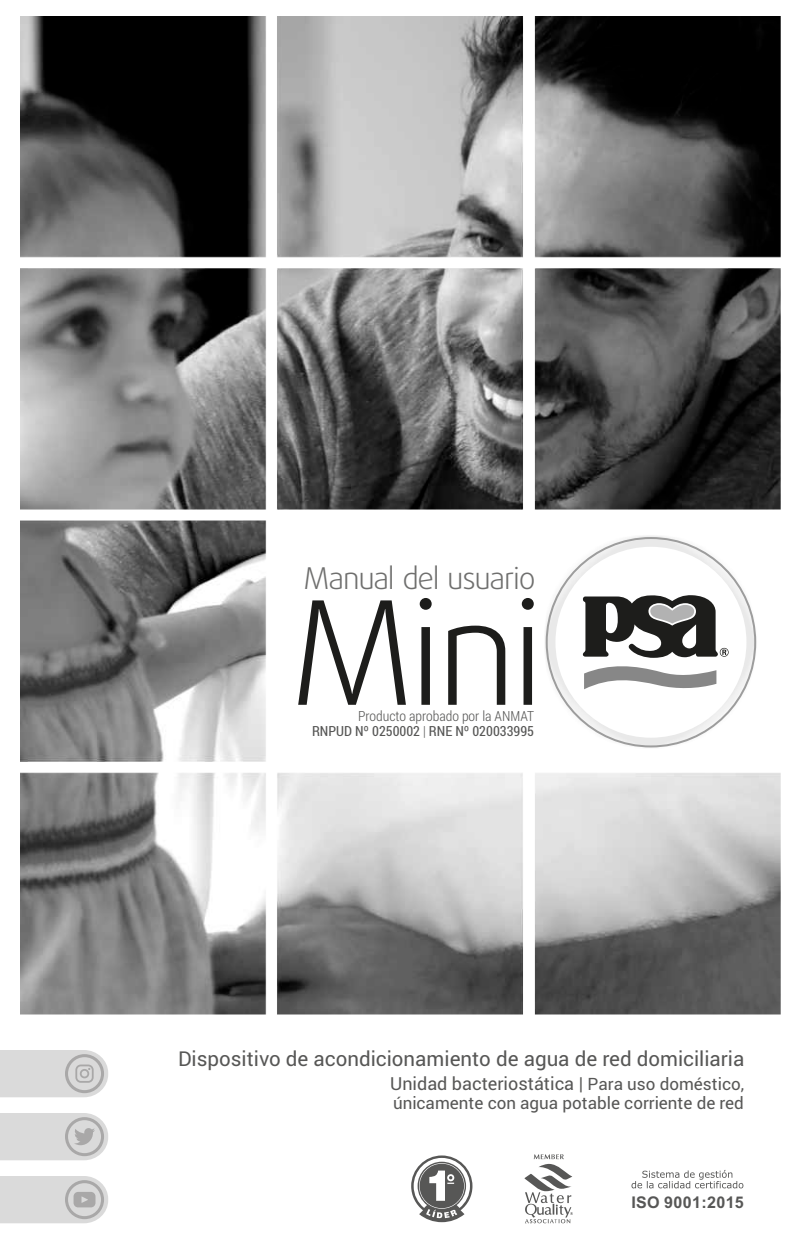
<style>
.page{position:relative;width:800px;height:1259px;background:#fff}
.page>*{position:absolute;margin:0;border:0;box-sizing:border-box;transform-origin:0 0}
.t1{font:300 144.2px "Daxline Pro";color:#1d1d1b}
.t2{font:300 30px "Daxline Pro";letter-spacing:-.04em;color:#6f6f6e}
.t3{font:20.6px "Roboto";color:#575756}
.t4{font:18px "Roboto";color:#575756}
.t5{font:17px "Roboto";color:#575756}
.t6{font:700 16.2px "Arial";letter-spacing:.02em;color:#575756}
.t7{font:14px/15.6px "Roboto Condensed";color:#575756;text-align:right}
.s1{font-weight:300}
.s2{font-size:17px}
</style>
<div class="page">
<svg style="left:0;top:1176px;width:108px;height:47px;background:#d5d5d5"></svg>
<svg style="left:0;top:1113px;width:108px;height:47px;background:#d6d6d6"></svg>
<svg style="left:0;top:1050px;width:108px;height:47px;background:#d6d6d6"></svg>
<img style="left:20px;top:17px;width:759px;height:997px">
<img style="left:539px;top:530px;width:223px;height:224px">
<div style="left:555px;top:547px;width:191px;height:190px;background:#fff;border-radius:50%"></div>
<svg style="left:582px;top:595px;width:146px;height:94px"></svg>
<svg style="left:524px;top:1154px;width:49px;height:69px"></svg>
<svg style="left:411px;top:1155px;width:61px;height:67px"></svg>
<svg style="left:631px;top:1170px;width:112px;height:18px"></svg>
<h2 class="t2" style="left:303px;top:565px;width:233px">Manual del usuario</h2>
<h1 class="t1" style="left:289px;top:593px;width:256px">Mini</h1>
<p class="t7" style="left:312px;top:707px;width:223px"><span class="s1">Producto aprobado por la ANMAT<br></span>RNPUD Nº 0250002 <span class="s1">|</span> RNE Nº 020033995</p>
<h3 class="t3" style="left:178px;top:1044px;width:567px">Dispositivo de acondicionamiento de agua de red domiciliaria</h3>
<p class="t4" style="left:390px;top:1071px;width:355px">Unidad bacteriostática | <span class="s2">Para uso doméstico,</span></p>
<p class="t5" style="left:393px;top:1091px;width:352px">únicamente con agua potable corriente de red</p>
<p class="t6" style="left:631px;top:1195px;width:114px">ISO 9001:2015</p>
</div>
